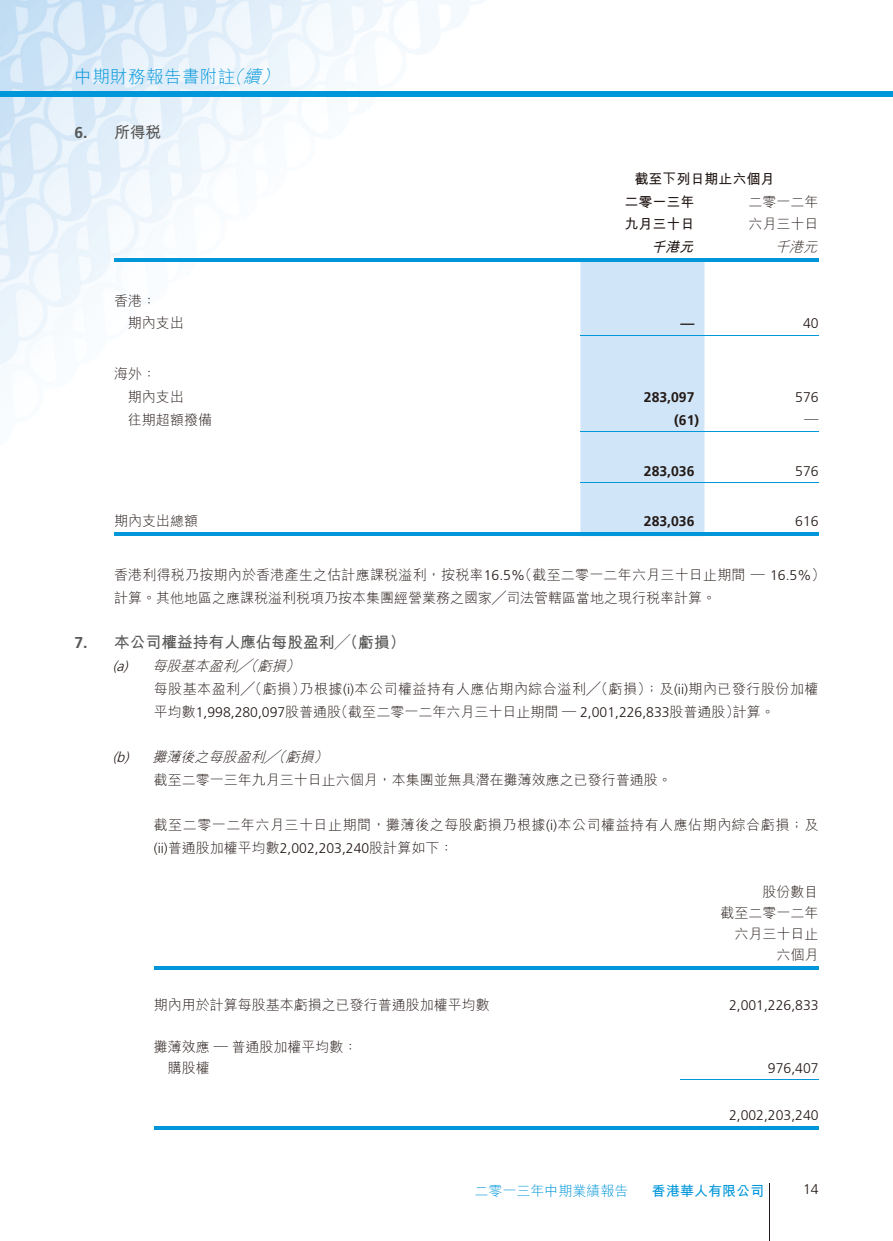
<style>
.page{position:relative;width:893px;height:1241px;background:#fff}
.page>*{position:absolute;margin:0;border:0;box-sizing:border-box;transform-origin:0 0}
.t1{font:17.5px "M Hei HK Light E Ten B5 H";letter-spacing:.025em;color:#0096da}
.t2{font:15.75px "M Hei HK Bold E Ten B5 H";color:#595857}
.t3{font:14px/22.8px "M Hei HK Light E Ten B5 H";color:#231916}
.t4{font:14px/22.8px "M Hei HK Light E Ten B5 H";letter-spacing:.035em;color:#231916}
.t5{font:300 14px "Frutiger LT Std";color:#231916}
.t6{font:14px "M Hei HK Light E Ten B5 H";letter-spacing:.04em;color:#231916}
.t7{font:700 14px "Frutiger LT Std";color:#231916}
.t8{font:14px/22.8px "M Hei HK Bold E Ten B5 H";color:#231916}
.t9{font:14px "M Hei HK Light E Ten B5 H";color:#0096da}
.t10{font:14px "M Hei HK Bold E Ten B5 H";color:#0096da}
.t11{font:italic 14px "M Hei HK Bold E Ten B5 H";color:#231916}
.t12{font:italic 14px "M Hei HK Light E Ten B5 H";color:#231916}
.s1{font-style:italic}
.s2{font-family:"Frutiger LT Std";font-weight:700}
.s3{font-family:"Frutiger LT Std";font-weight:300}
.s4{font-family:"Frutiger LT Std";font-weight:300;font-style:italic}
.s5{font-family:"M Hei HK Light E Ten B5 H";font-weight:400}
</style>
<div class="page">
<img style="left:0;top:0;width:486px;height:372px">
<hr style="left:769px;top:1183px;width:1px;height:57px;background:#231916">
<div style="left:0;top:91px;width:893px;height:6px;background:#0096da"></div>
<div style="left:580px;top:262px;width:124px;height:270px;background:#d0e5f7"></div>
<hr style="left:114px;top:258px;width:466px;height:4px;background:#0096da">
<hr style="left:580px;top:258px;width:124px;height:4px;background:#0096da">
<hr style="left:704px;top:258px;width:115px;height:4px;background:#0096da">
<hr style="left:580px;top:334px;width:124px;height:1px;background:#0096da">
<hr style="left:704px;top:334px;width:115px;height:1px;background:#0096da">
<hr style="left:580px;top:431px;width:124px;height:1px;background:#0096da">
<hr style="left:704px;top:431px;width:115px;height:1px;background:#0096da">
<hr style="left:580px;top:481px;width:124px;height:1px;background:#0096da">
<hr style="left:704px;top:481px;width:115px;height:1px;background:#0096da">
<hr style="left:114px;top:532px;width:466px;height:4px;background:#0096da">
<hr style="left:580px;top:532px;width:124px;height:4px;background:#0096da">
<hr style="left:704px;top:532px;width:115px;height:4px;background:#0096da">
<hr style="left:154px;top:966px;width:526px;height:3px;background:#0096da">
<hr style="left:680px;top:966px;width:139px;height:3px;background:#0096da">
<hr style="left:680px;top:1078px;width:139px;height:1px;background:#0096da">
<hr style="left:154px;top:1126px;width:526px;height:3px;background:#0096da">
<hr style="left:680px;top:1126px;width:139px;height:3px;background:#0096da">
<p class="t1" style="left:74px;top:69px;width:211px">中期財務報告書附註<span class="s1">（續）</span></p>
<p class="t2" style="left:74px;top:126px;width:88px"><span class="s2">6.</span> 所得稅</p>
<p class="t3" style="left:128px;top:291px;width:57px;text-indent:-14px">香港：<br>期內支出</p>
<p class="t3" style="left:128px;top:364px;width:57px;text-indent:-14px">海外：<br>期內支出</p>
<p class="t8" style="left:624px;top:169px;width:151px;text-indent:10px">截至下列日期止六個月二零一三年<br>九月三十日</p>
<p class="t3" style="left:749px;top:192px;width:71px">二零一二年六月三十日</p>
<p class="t11" style="left:651px;top:242px;width:47px">千港元</p>
<p class="t12" style="left:775px;top:242px;width:47px">千港元</p>
<p class="t7" style="left:680px;top:316px;width:15px">—</p>
<p class="t5" style="left:803px;top:317px;width:17px">40</p>
<p class="t7" style="left:644px;top:390px;width:52px">283,097</p>
<p class="t5" style="left:795px;top:390px;width:25px">576</p>
<p class="t3" style="left:128px;top:410px;width:85px">往期超額撥備</p>
<p class="t7" style="left:674px;top:413px;width:26px">(61)</p>
<p class="t3" style="left:805px;top:410px;width:15px">—</p>
<p class="t7" style="left:644px;top:464px;width:52px">283,036</p>
<p class="t5" style="left:795px;top:464px;width:25px">576</p>
<p class="t3" style="left:114px;top:511px;width:85px">期內支出總額</p>
<p class="t7" style="left:644px;top:514px;width:52px">283,036</p>
<p class="t5" style="left:795px;top:514px;width:25px">616</p>
<p class="t3" style="left:114px;top:565px;width:713px">香港利得稅乃按期內於香港產生之估計應課稅溢利，按稅率<span class="s3">16.5%</span>（截至二零一二年六月三十日止期間 — <span class="s3">16.5%</span>）計算。其他地區之應課稅溢利稅項乃按本集團經營業務之國家╱司法管轄區當地之現行稅率計算。</p>
<p class="t2" style="left:74px;top:636px;width:333px"><span class="s2">7.</span> 本公司權益持有人應佔每股盈利╱（虧損）</p>
<p class="t4" style="left:154px;top:656px;width:666px;text-indent:-41px"><span class="s4">(a)</span> <span class="s1">每股基本盈利╱（虧損）<br></span>每股基本盈利╱（虧損）乃根據<span class="s3">(i)</span>本公司權益持有人應佔期內綜合溢利╱（虧損）；及<span class="s3">(ii)</span>期內已發行股份加權平均數<span class="s3">1,998,280,097</span>股普通股（截至二零一二年六月三十日止期間 — <span class="s3">2,001,226,833</span>股普通股）計算。</p>
<p class="t3" style="left:154px;top:747px;width:519px;text-indent:-41px"><span class="s4">(b)</span> <span class="s1">攤薄後之每股盈利╱（虧損）<br></span>截至二零一三年九月三十日止六個月，本集團並無具潛在攤薄效應之已發行普通股。</p>
<p class="t6" style="left:154px;top:819px;width:666px">截至二零一二年六月三十日止期間，攤薄後之每股虧損乃根據<span class="s3">(i)</span>本公司權益持有人應佔期內綜合虧損；及</p>
<p class="t5" style="left:154px;top:841px;width:301px">(ii)<span class="s5">普通股加權平均數</span>2,002,203,240<span class="s5">股計算如下：</span></p>
<p class="t3" style="left:721px;top:882px;width:99px;line-height:21px;text-align:right">股份數目<br>截至二零一二年六月三十日止六個月</p>
<p class="t3" style="left:154px;top:995px;width:337px">期內用於計算每股基本虧損之已發行普通股加權平均數</p>
<p class="t5" style="left:729px;top:998px;width:91px">2,001,226,833</p>
<p class="t3" style="left:168px;top:1037px;width:191px;line-height:21px;text-indent:-14px">攤薄效應 — 普通股加權平均數：購股權</p>
<p class="t5" style="left:768px;top:1061px;width:52px">976,407</p>
<p class="t5" style="left:729px;top:1108px;width:91px">2,002,203,240</p>
<p class="t9" style="left:475px;top:1184px;width:155px">二零一三年中期業績報告</p>
<p class="t10" style="left:652px;top:1184px;width:113px">香港華人有限公司</p>
<p class="t5" style="left:803px;top:1182px;width:17px">14</p>
</div>
